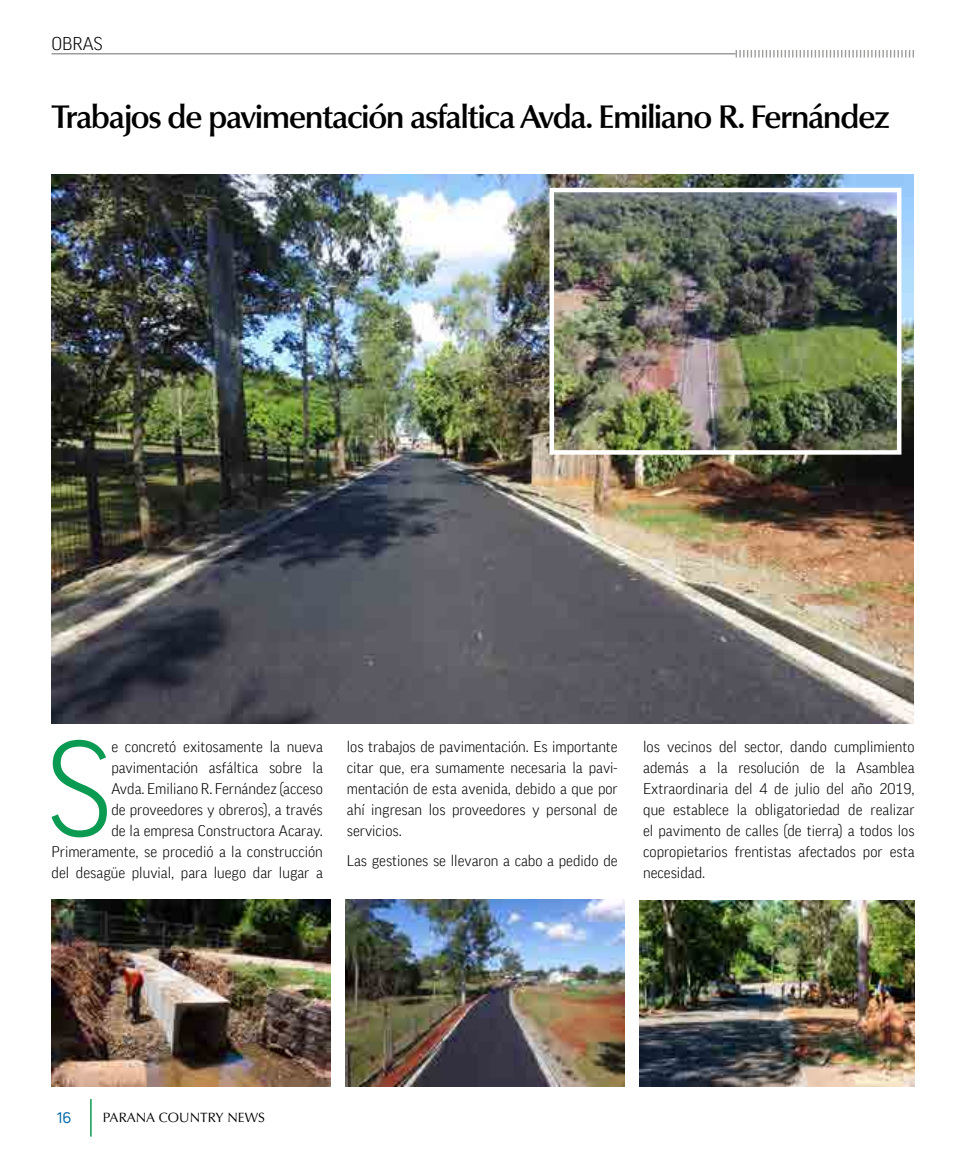
<style>
.page{position:relative;width:978px;height:1149px;background:#fff}
.page>*{position:absolute;margin:0;border:0;box-sizing:border-box;transform-origin:0 0}
.t1{font:300 130.8px "FF Good Pro";color:#0b9a51}
.t2{font:600 33px "Optima LT Std";letter-spacing:-.05em;color:#000}
.t3{font:300 18px "FF Good Pro";color:#000}
.t4{font:300 15px/21px "FF Good Pro";color:#000;text-align:justify}
.t5{font:15px "Uni Neue";color:#066aac}
.t6{font:13.5px "Optima LT Std";color:#000}
</style>
<div class="page">
<img style="left:51px;top:175px;width:863px;height:548px">
<img style="left:346px;top:899px;width:278px;height:186px">
<img style="left:52px;top:899px;width:279px;height:186px">
<img style="left:639px;top:900px;width:276px;height:185px">
<img style="left:554px;top:193px;width:342px;height:256px">
<div style="left:549px;top:188px;width:352px;height:266px;border:4px solid #fff"></div>
<hr style="left:90px;top:1098px;width:2px;height:38px;background:#0b9a51">
<hr style="left:51px;top:53px;width:685px;height:1px;background:#9d9d9c">
<svg style="left:736px;top:50px;width:178px;height:7px"></svg>
<p class="t3" style="left:51px;top:33px;width:53px">OBRAS</p>
<h2 class="t2" style="left:51px;top:98px;width:840px">Trabajos de pavimentación asfaltica Avda. Emiliano R. Fernández</h2>
<h1 class="t1" style="left:48px;top:713px;width:65px">S</h1>
<p class="t4" style="left:52px;top:735px;width:273px;text-align:right">e concretó exitosamente la nueva pavimentación asfáltica sobre la<br>Avda. Emiliano R. Fernández (acceso<br>de proveedores y obreros), a través<br>de la empresa Constructora Acaray.<br>Primeramente, se procedió a la construcción del desagüe pluvial, para luego dar lugar a</p>
<p class="t4" style="left:347px;top:735px;width:272px">los trabajos de pavimentación. Es importante citar que, era sumamente necesaria la pavi&shy;mentación de esta avenida, debido a que por ahí ingresan los proveedores y personal de servicios.</p>
<p class="t4" style="left:347px;top:849px;width:272px">Las gestiones se llevaron a cabo a pedido de</p>
<p class="t4" style="left:643px;top:735px;width:273px">los vecinos del sector, dando cumplimiento además a la resolución de la Asamblea Extraordinaria del 4 de julio del año 2019, que establece la obligatoriedad de realizar el pavimento de calles (de tierra) a todos los copropietarios frentistas afectados por esta necesidad.</p>
<p class="t5" style="left:57px;top:1108px;width:16px">16</p>
<p class="t6" style="left:103px;top:1108px;width:164px">PARANA COUNTRY NEWS</p>
</div>
